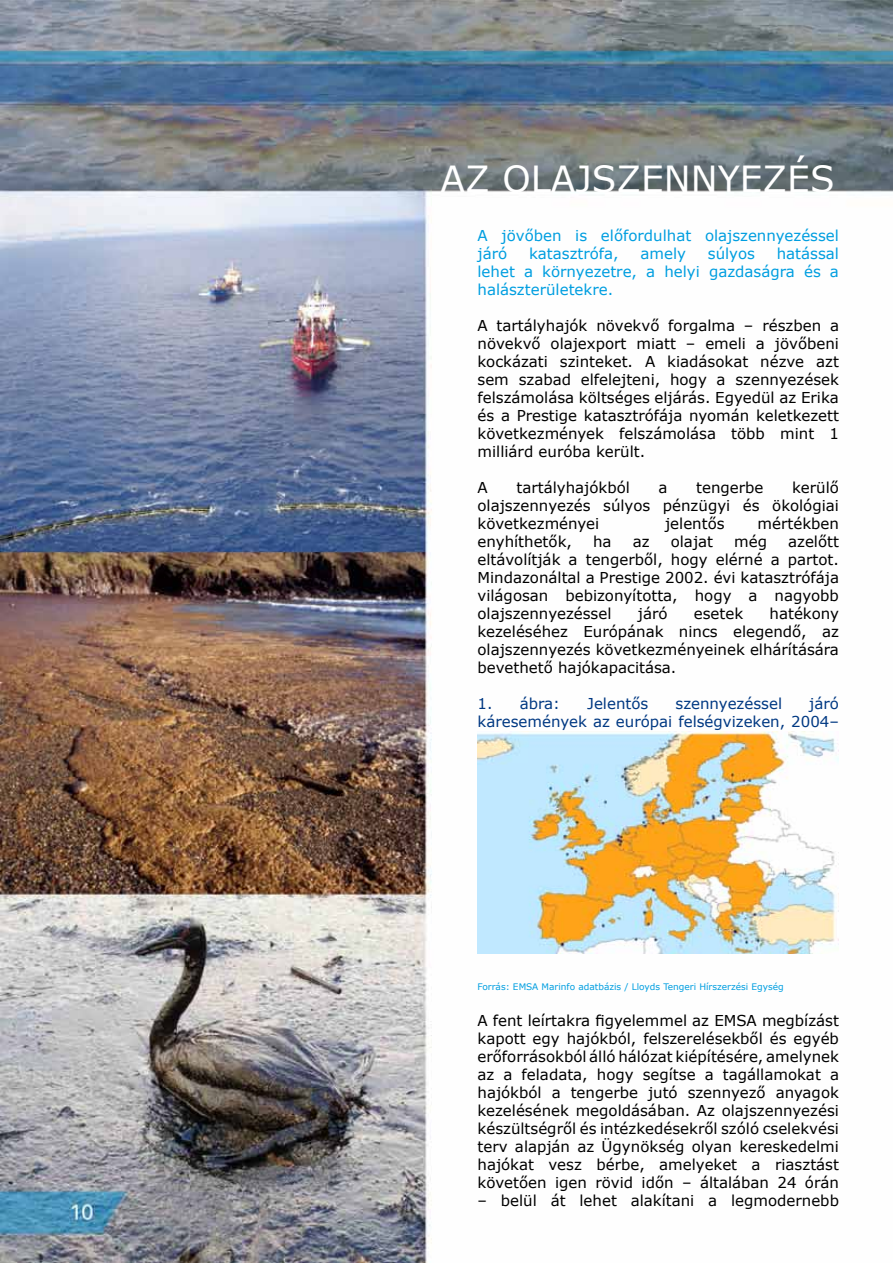
<style>
.page{position:relative;width:893px;height:1263px;background:#fff}
.page>*{position:absolute;margin:0;border:0;box-sizing:border-box;transform-origin:0 0}
.t1{font:36px "Verdana";color:#fff}
.t2{font:15px/18px "Verdana";color:#000;text-align:justify}
.t3{font:15px/18px "Verdana";color:#009ee0}
.t4{font:15px/18px "Verdana";color:#003882;text-align:right}
.t5{font:9px "Verdana";color:#009ee0}
</style>
<div class="page">
<img style="left:0;top:0;width:893px;height:1263px">
<img style="left:478px;top:731px;width:361px;height:223px">
<h1 class="t1" style="left:440px;top:156px;width:396px">AZ OLAJSZENNYEZÉS</h1>
<p class="t3" style="left:477px;top:226px;width:363px">A jövőben is előfordulhat olajszennyezéssel járó</p>
<p class="t3" style="left:477px;top:244px;width:363px;text-align:justify;text-indent:299px">hatással lehet a környezetre, a helyi gazdaságra és a halászterületekre.</p>
<p class="t2" style="left:477px;top:316px;width:363px">A tartályhajók növekvő forgalma – részben a növekvő olajexport miatt – emeli a jövőbeni kockázati szinteket. A kiadásokat nézve azt sem szabad elfelejteni, hogy a szennyezések felszámolása költséges eljárás. Egyedül az Erika és a Prestige katasztrófája nyomán keletkezett következmények felszámolása több mint 1 milliárd euróba került.</p>
<p class="t2" style="left:477px;top:478px;width:12px">A</p>
<p class="t2" style="left:516px;top:478px;width:115px">tartályhajókból</p>
<p class="t2" style="left:659px;top:478px;width:11px">a</p>
<p class="t2" style="left:696px;top:478px;width:69px">tengerbe</p>
<p class="t3" style="left:529px;top:244px;width:91px">katasztrófa,</p>
<p class="t3" style="left:640px;top:244px;width:47px">amely</p>
<p class="t3" style="left:708px;top:244px;width:49px">súlyos</p>
<p class="t2" style="left:477px;top:478px;width:363px;text-indent:315px">kerülő olajszennyezés súlyos pénzügyi és ökológiai következményei</p>
<p class="t2" style="left:665px;top:514px;width:61px">jelentős</p>
<p class="t2" style="left:757px;top:514px;width:83px">mértékben</p>
<p class="t2" style="left:477px;top:532px;width:363px;text-indent:311px">azelőtt eltávolítják a tengerből, hogy elérné a partot.<br>Mindazonáltal a Prestige 2002. évi katasztrófája világosan bebizonyította, hogy a nagyobb olajszennyezéssel</p>
<p class="t2" style="left:477px;top:532px;width:96px">enyhíthetők,</p>
<p class="t2" style="left:593px;top:532px;width:20px">ha</p>
<p class="t2" style="left:633px;top:532px;width:18px">az</p>
<p class="t2" style="left:671px;top:532px;width:44px">olajat</p>
<p class="t2" style="left:734px;top:532px;width:34px">még</p>
<p class="t2" style="left:477px;top:604px;width:363px;text-indent:292px">hatékony kezeléséhez Európának nincs elegendő, az olajszennyezés következményeinek elhárítására bevethető hajókapacitása.</p>
<p class="t4" style="left:477px;top:694px;width:84px">1. ábra:</p>
<p class="t4" style="left:587px;top:694px;width:63px">Jelentős</p>
<p class="t4" style="left:675px;top:694px;width:108px">szennyezéssel</p>
<p class="t2" style="left:638px;top:604px;width:31px">járó</p>
<p class="t2" style="left:694px;top:604px;width:51px">esetek</p>
<p class="t4" style="left:477px;top:694px;width:363px">járó<br>káresemények az európai felségvizeken, 2004–</p>
<p class="t5" style="left:477px;top:981px;width:308px">Forrás: EMSA Marinfo adatbázis / Lloyds Tengeri Hírszerzési Egység</p>
<p class="t2" style="left:477px;top:1011px;width:363px">A fent leírtakra figyelemmel az EMSA megbízást kapott egy hajókból, felszerelésekből és egyéb erőforrásokból álló hálózat kiépítésére, amelynek az a feladata, hogy segítse a tagállamokat a hajókból a tengerbe jutó szennyező anyagok kezelésének megoldásában. Az olajszennyezési készültségről és intézkedésekről szóló cselekvési terv alapján az Ügynökség olyan kereskedelmi hajókat vesz bérbe, amelyeket a riasztást követően igen rövid időn – általában 24 órán</p>
<p class="t2" style="left:477px;top:1191px;width:363px">– belül át lehet alakítani a legmodernebb</p>
</div>
